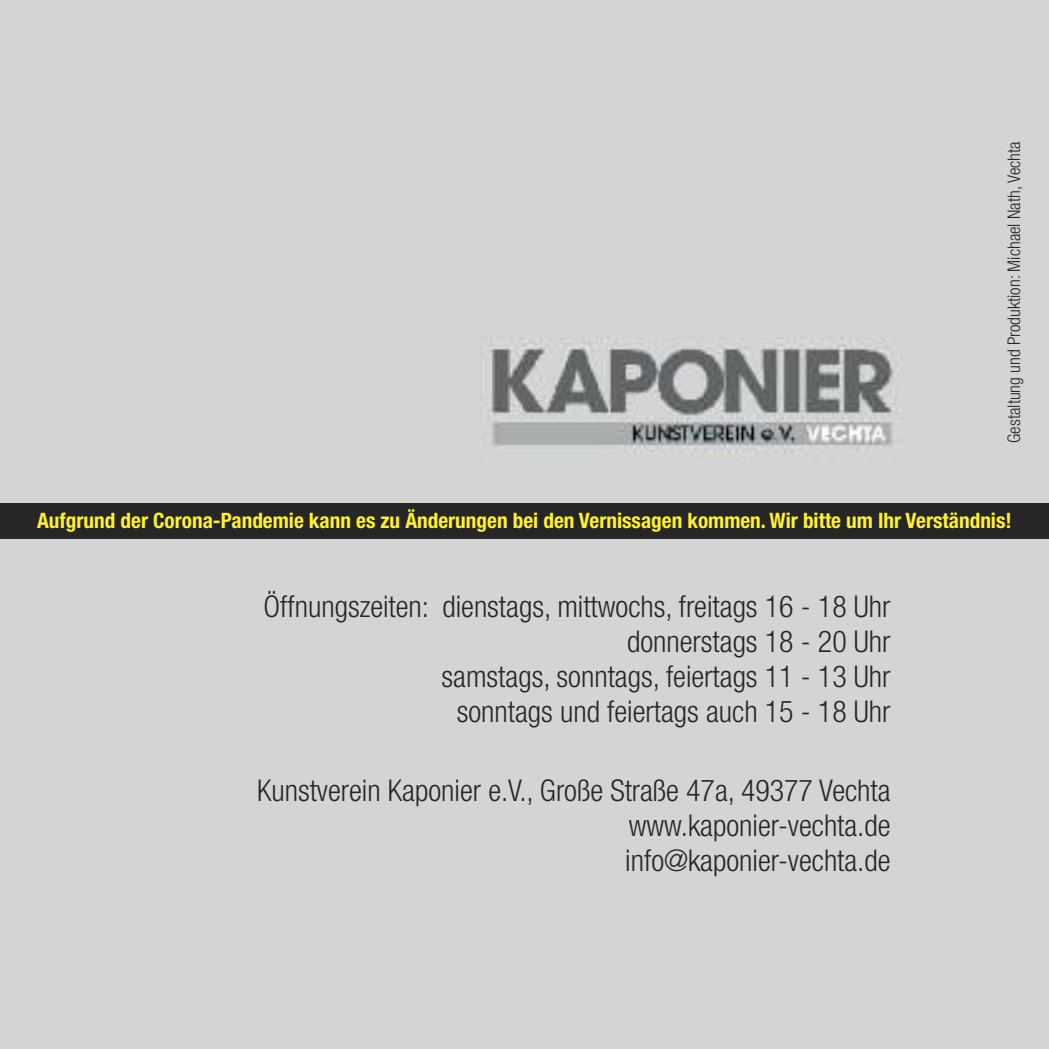
<style>
.page{position:relative;width:1049px;height:1049px;background:#d4d4d4}
.page>*{position:absolute;margin:0;border:0;box-sizing:border-box;transform-origin:0 0}
.t1{font:300 condensed 30px/35px "Helvetica Neue";color:#272627;text-align:right}
.t2{font:700 condensed 21.25px "Helvetica Neue";color:#fff12a}
.t3{font:300 condensed 17.5px "Helvetica Neue";color:#272627}
</style>
<div class="page">
<img style="left:481px;top:337px;width:420px;height:120px">
<div style="left:0;top:503px;width:1049px;height:36px;background:#272627"></div>
<p class="t3" style="left:1007px;top:443px;width:303px;rotate:-90deg">Gestaltung und Produktion: Michael Nath, Vechta</p>
<p class="t2" style="left:37px;top:503px;width:976px">Aufgrund der Corona-Pandemie kann es zu Änderungen bei den Vernissagen kommen. Wir bitte um Ihr Verständnis!</p>
<p class="t1" style="left:264px;top:591px;width:628px">Öffnungszeiten: dienstags, mittwochs, freitags 16 - 18 Uhr donnerstags 18 - 20 Uhr<br>samstags, sonntags, feiertags 11 - 13 Uhr<br>sonntags und feiertags auch 15 - 18 Uhr</p>
<p class="t1" style="left:625px;top:775px;width:267px;text-align:justify;text-indent:-368px">Kunstverein Kaponier e.V., Große Straße 47a, 49377 Vechta www.kaponier-vechta.de info@kaponier-vechta.de</p>
</div>
